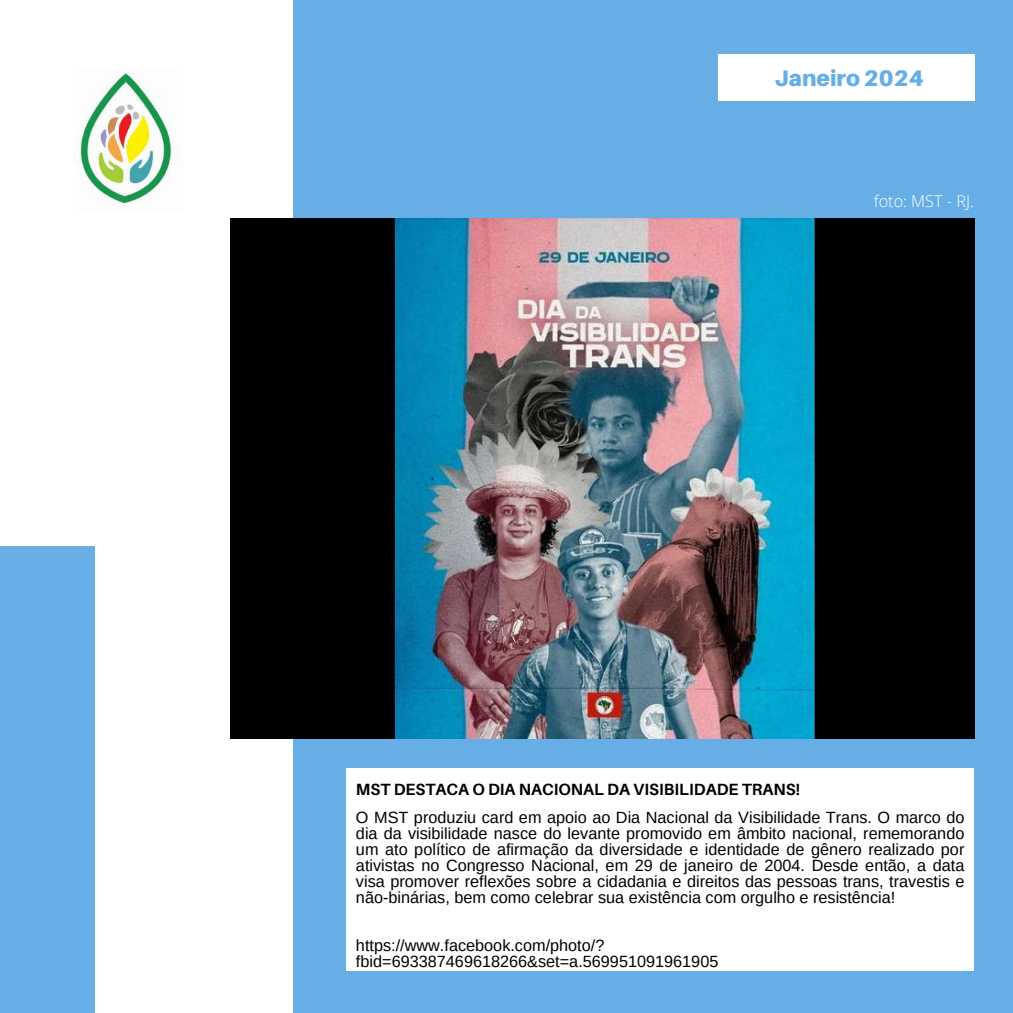
<style>
.page{position:relative;width:1013px;height:1013px;background:#fff}
.page>*{position:absolute;margin:0;border:0;box-sizing:border-box;transform-origin:0 0}
.t1{font:900 22.5px "Aileron";color:#67aee6}
.t2{font:16.25px/16px "Arimo";color:#000;text-align:justify}
.t3{font:700 16.25px "Aileron";color:#000}
.t4{font:300 16.25px "Open Sans";color:#fff}
</style>
<div class="page">
<div style="left:0;top:0;width:1012px;height:1012px;background:#67aee6"></div>
<div style="left:0;top:0;width:292px;height:1012px;background:#fff"></div>
<img style="left:230px;top:218px;width:744px;height:520px">
<div style="left:0;top:546px;width:95px;height:466px;background:#67aee6"></div>
<div style="left:718px;top:54px;width:256px;height:47px;background:#fff"></div>
<img style="left:75px;top:69px;width:100px;height:137px">
<div style="left:346px;top:768px;width:627px;height:202px;background:#fff"></div>
<h1 class="t1" style="left:774px;top:64px;width:151px">Janeiro 2024</h1>
<p class="t4" style="left:873px;top:189px;width:101px">foto: MST - RJ.</p>
<p class="t3" style="left:356px;top:779px;width:445px">MST DESTACA O DIA NACIONAL DA VISIBILIDADE TRANS!</p>
<p class="t2" style="left:356px;top:809px;width:610px">O MST produziu card em apoio ao Dia Nacional da Visibilidade Trans. O marco do dia da visibilidade nasce do levante promovido em âmbito nacional, rememorando um ato político de afirmação da diversidade e identidade de gênero realizado por ativistas no Congresso Nacional, em 29 de janeiro de 2004. Desde então, a data visa promover reflexões sobre a cidadania e direitos das pessoas trans, travestis e não-binárias, bem como celebrar sua existência com orgulho e resistência!</p>
<p class="t2" style="left:356px;top:936px;width:364px">https://www.facebook.com/photo/? fbid=693387469618266&amp;set=a.569951091961905</p>
</div>
